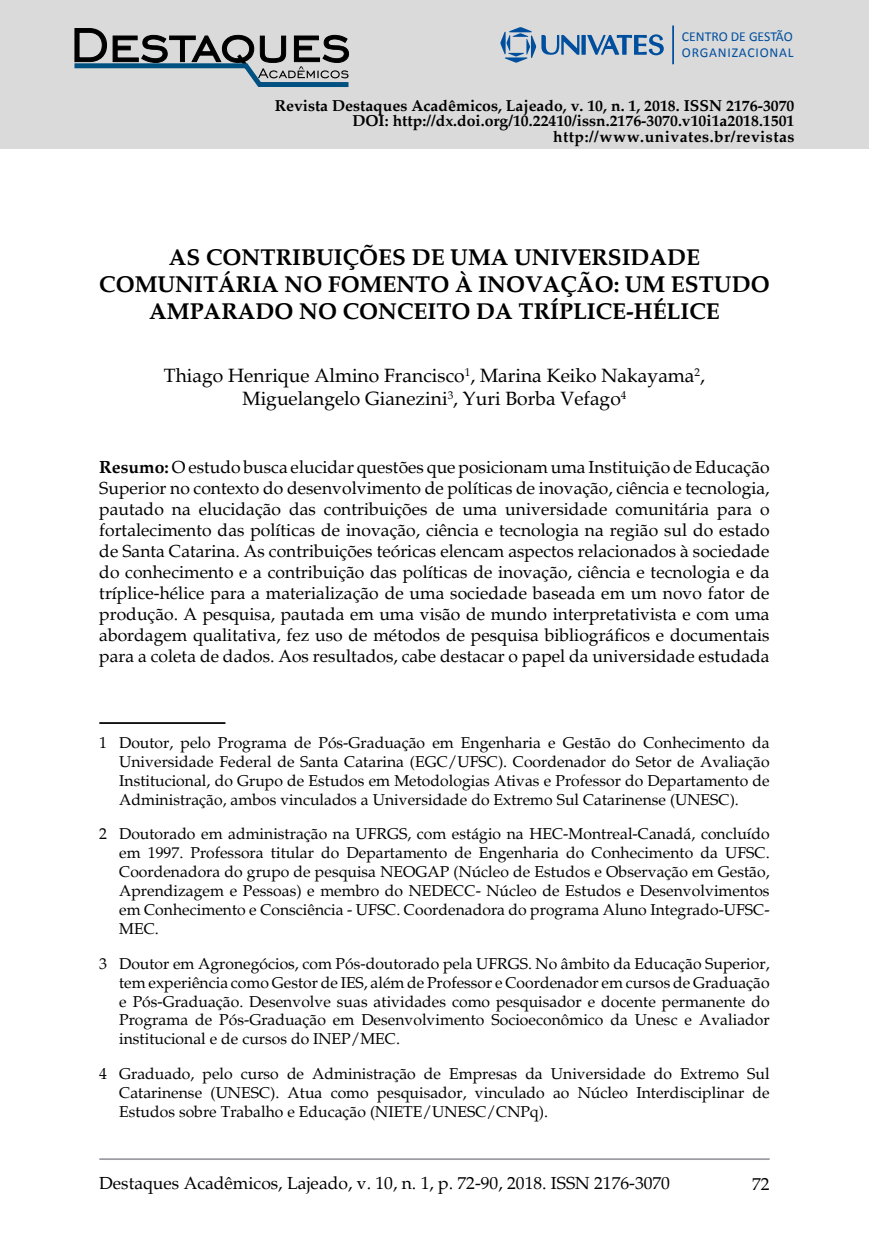
<style>
.page{position:relative;width:869px;height:1241px;background:#fff}
.page>*{position:absolute;margin:0;border:0;box-sizing:border-box;transform-origin:0 0}
.t1{font:700 22.75px/27.3px "Palatino";color:#000;text-align:center}
.t2{font:19.25px/23.1px "Palatino";color:#000;text-align:center}
.t3{font:17.5px/21px "Palatino";color:#000;text-align:justify}
.t4{font:15.75px/18.9px "Palatino";color:#000;text-align:justify}
.t5{font:700 15.75px/15.8px "Palatino";color:#000;text-align:right}
.t6{font:13.65px/16.4px "Calibri";letter-spacing:.05em;color:#004f9f}
.s1{font-weight:700}
</style>
<div class="page">
<hr style="left:99px;top:1157px;width:670px;height:2px;background:#9c9da2">
<div style="left:0;top:0;width:868px;height:149px;background:#dadada"></div>
<svg style="left:581px;top:35px;width:4px;height:20px"></svg>
<svg style="left:587px;top:34px;width:76px;height:21px"></svg>
<svg style="left:500px;top:27px;width:79px;height:36px"></svg>
<hr style="left:672px;top:25px;width:1px;height:39px;background:#004f9f">
<svg style="left:74px;top:28px;width:275px;height:59px"></svg>
<hr style="left:99px;top:722px;width:126px;height:1px;background:#000">
<p class="t6" style="left:681px;top:28px;width:113px">CENTRO DE GESTÃO<br>ORGANIZACIONAL</p>
<p class="t5" style="left:274px;top:98px;width:521px">Revista Destaques Acadêmicos, Lajeado, v. 10, n. 1, 2018. ISSN 2176-3070<br>DOI: http://dx.doi.org/10.22410/issn.2176-3070.v10i1a2018.1501 http://www.univates.br/revistas</p>
<h1 class="t1" style="left:99px;top:243px;width:671px">AS CONTRIBUIÇÕES DE UMA UNIVERSIDADE<br>COMUNITÁRIA NO FOMENTO À INOVAÇÃO: UM ESTUDO<br>AMPARADO NO CONCEITO DA TRÍPLICE-HÉLICE</h1>
<p class="t2" style="left:164px;top:364px;width:542px">Thiago Henrique Almino Francisco<sup>1</sup>, Marina Keiko Nakayama<sup>2</sup>,<br>Miguelangelo Gianezini<sup>3</sup>, Yuri Borba Vefago<sup>4</sup></p>
<p class="t3" style="left:99px;top:457px;width:671px"><span class="s1">Resumo:</span> O estudo busca elucidar questões que posicionam uma Instituição de Educação Superior no contexto do desenvolvimento de políticas de inovação, ciência e tecnologia, pautado na elucidação das contribuições de uma universidade comunitária para o fortalecimento das políticas de inovação, ciência e tecnologia na região sul do estado de Santa Catarina. As contribuições teóricas elencam aspectos relacionados à sociedade do conhecimento e a contribuição das políticas de inovação, ciência e tecnologia e da tríplice-hélice para a materialização de uma sociedade baseada em um novo fator de produção. A pesquisa, pautada em uma visão de mundo interpretativista e com uma abordagem qualitativa, fez uso de métodos de pesquisa bibliográficos e documentais para a coleta de dados. Aos resultados, cabe destacar o papel da universidade estudada</p>
<p class="t4" style="left:119px;top:733px;width:651px;text-indent:-20px">1 Doutor, pelo Programa de Pós-Graduação em Engenharia e Gestão do Conhecimento da Universidade Federal de Santa Catarina (EGC/UFSC). Coordenador do Setor de Avaliação Institucional, do Grupo de Estudos em Metodologias Ativas e Professor do Departamento de Administração, ambos vinculados a Universidade do Extremo Sul Catarinense (UNESC).</p>
<p class="t4" style="left:119px;top:824px;width:651px;text-indent:-20px">2 Doutorado em administração na UFRGS, com estágio na HEC-Montreal-Canadá, concluído em 1997. Professora titular do Departamento de Engenharia do Conhecimento da UFSC.<br>Coordenadora do grupo de pesquisa NEOGAP (Núcleo de Estudos e Observação em Gestão, Aprendizagem e Pessoas) e membro do NEDECC- Núcleo de Estudos e Desenvolvimentos em Conhecimento e Consciência - UFSC. Coordenadora do programa Aluno Integrado-UFSC-MEC.</p>
<p class="t4" style="left:119px;top:953px;width:651px;text-indent:-20px">3 Doutor em Agronegócios, com Pós-doutorado pela UFRGS. No âmbito da Educação Superior, tem experiência como Gestor de IES, além de Professor e Coordenador em cursos de Graduação e Pós-Graduação. Desenvolve suas atividades como pesquisador e docente permanente do Programa de Pós-Graduação em Desenvolvimento Socioeconômico da Unesc e Avaliador institucional e de cursos do INEP/MEC.</p>
<p class="t4" style="left:119px;top:1064px;width:651px;text-indent:-20px">4 Graduado, pelo curso de Administração de Empresas da Universidade do Extremo Sul Catarinense (UNESC). Atua como pesquisador, vinculado ao Núcleo Interdisciplinar de Estudos sobre Trabalho e Educação (NIETE/UNESC/CNPq).</p>
<p class="t3" style="left:99px;top:1172px;width:572px">Destaques Acadêmicos, Lajeado, v. 10, n. 1, p. 72-90, 2018. ISSN 2176-3070</p>
<p class="t3" style="left:751px;top:1173px;width:19px">72</p>
</div>
